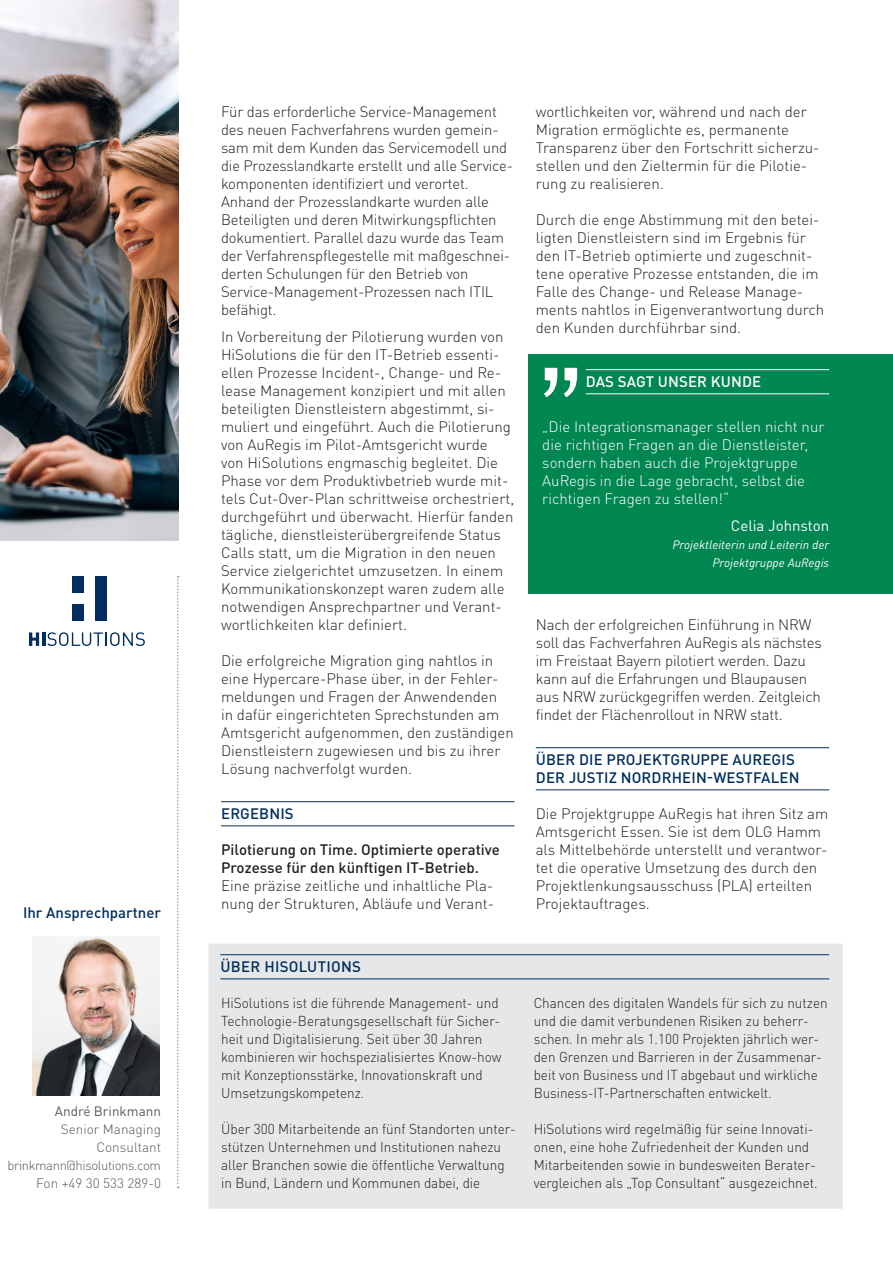
<style>
.page{position:relative;width:893px;height:1263px;background:#fff}
.page>*{position:absolute;margin:0;border:0;box-sizing:border-box;transform-origin:0 0}
.t1{font:300 15px/18px "DINOT";color:#231f20}
.t2{font:300 15px/18px "DINOT";color:#fff}
.t3{font:500 15px/18px "DINOT";letter-spacing:.01em;color:#002e5e}
.t4{font:500 15px/18px "DINOT";color:#231f20}
.t5{font:500 15px "DINOT";letter-spacing:.01em;color:#fff}
.t6{font:15px "DINOT";color:#fff}
.t7{font:300 14.25px/18px "DINOT";color:#231f20;scale:.95 1}
.t8{font:300 13.5px/18px "DINOT";color:#57585a;text-align:right}
.t9{font:13.5px "DINOT";color:#57585a}
.t10{font:300 13.05px "DINOT";letter-spacing:-.03em;color:#57585a}
.t11{font:italic 12px/18px "DINOT";color:#fff;text-align:right}
</style>
<div class="page">
<svg style="left:177px;top:576px;width:2px;height:612px"></svg>
<svg style="left:29px;top:632px;width:10px;height:14px"></svg>
<hr style="left:42px;top:632px;width:3px;height:14px;background:#002e5e">
<svg style="left:47px;top:632px;width:98px;height:14px"></svg>
<div style="left:72px;top:604px;width:12px;height:17px;background:#002e5e"></div>
<div style="left:95px;top:576px;width:12px;height:45px;background:#002e5e"></div>
<div style="left:72px;top:576px;width:12px;height:16px;background:#002e5e"></div>
<img style="left:32px;top:937px;width:127px;height:158px">
<hr style="left:221px;top:801px;width:293px;height:1px;background:#002e5e">
<hr style="left:221px;top:825px;width:293px;height:1px;background:#002e5e">
<hr style="left:536px;top:747px;width:293px;height:1px;background:#002e5e">
<hr style="left:536px;top:789px;width:293px;height:1px;background:#002e5e">
<img style="left:0;top:0;width:178px;height:540px">
<div style="left:528px;top:354px;width:365px;height:239px;background:#008650"></div>
<hr style="left:586px;top:369px;width:243px;height:1px;background:#fff">
<hr style="left:586px;top:393px;width:243px;height:1px;background:#fff">
<svg style="left:564px;top:368px;width:14px;height:29px"></svg>
<svg style="left:544px;top:368px;width:14px;height:29px"></svg>
<div style="left:212px;top:947px;width:627px;height:258px;background:#e6e7e9"></div>
<div style="left:208px;top:944px;width:635px;height:265px;border:8px solid #e6e7e9"></div>
<hr style="left:220px;top:954px;width:609px;height:1px;background:#002e5e">
<hr style="left:220px;top:978px;width:609px;height:1px;background:#002e5e">
<p class="t3" style="left:23px;top:902px;width:140px">Ihr Ansprechpartner</p>
<p class="t9" style="left:55px;top:1101px;width:108px">André Brinkmann</p>
<p class="t8" style="left:61px;top:1119px;width:102px">Senior Managing<br>Consultant</p>
<p class="t10" style="left:7px;top:1155px;width:155px">brinkmann@hisolutions.com</p>
<p class="t8" style="left:36px;top:1173px;width:126px">Fon +49 30 533 289-0</p>
<p class="t1" style="left:221px;top:101px;width:293px">Für das erforderliche Service-Management des neuen Fachverfahrens wurden gemein&shy;sam mit dem Kunden das Servicemodell und die Prozesslandkarte erstellt und alle Service&shy;komponenten identifiziert und verortet.<br>Anhand der Prozesslandkarte wurden alle Beteiligten und deren Mitwirkungspflichten dokumentiert. Parallel dazu wurde das Team der Verfahrenspflegestelle mit maßgeschnei&shy;derten Schulungen für den Betrieb von Service-Management-Prozessen nach ITIL befähigt.</p>
<p class="t1" style="left:221px;top:326px;width:295px">In Vorbereitung der Pilotierung wurden von HiSolutions die für den IT-Betrieb essenti&shy;ellen Prozesse Incident-, Change- und Re&shy;lease Management konzipiert und mit allen beteiligten Dienstleistern abgestimmt, si&shy;muliert und eingeführt. Auch die Pilotierung von AuRegis im Pilot-Amtsgericht wurde<br>von HiSolutions engmaschig begleitet. Die Phase vor dem Produktivbetrieb wurde mit&shy;tels Cut-Over-Plan schrittweise orchestriert, durchgeführt und überwacht. Hierfür fanden tägliche, dienstleisterübergreifende Status Calls statt, um die Migration in den neuen Service zielgerichtet umzusetzen. In einem Kommunikationskonzept waren zudem alle notwendigen Ansprechpartner und Verant&shy;wortlichkeiten klar definiert.</p>
<p class="t1" style="left:221px;top:650px;width:294px">Die erfolgreiche Migration ging nahtlos in eine Hypercare-Phase über, in der Fehler&shy;meldungen und Fragen der Anwendenden<br>in dafür eingerichteten Sprechstunden am Amtsgericht aufgenommen, den zuständigen Dienstleistern zugewiesen und bis zu ihrer Lösung nachverfolgt wurden.</p>
<p class="t3" style="left:221px;top:803px;width:74px">ERGEBNIS</p>
<p class="t4" style="left:221px;top:839px;width:280px">Pilotierung on Time. Optimierte operative<br>Prozesse für den künftigen IT-Betrieb.</p>
<p class="t1" style="left:221px;top:875px;width:274px">Eine präzise zeitliche und inhaltliche Pla&shy;nung der Strukturen, Abläufe und Verant-</p>
<p class="t3" style="left:220px;top:956px;width:142px">ÜBER HISOLUTIONS</p>
<p class="t7" style="left:221px;top:993px;width:297px">HiSolutions ist die führende Management- und Technologie-Beratungsgesellschaft für Sicher&shy;heit und Digitalisierung. Seit über 30 Jahren kombinieren wir hochspezialisiertes Know-how mit Konzeptionsstärke, Innovationskraft und Umsetzungskompetenz.</p>
<p class="t7" style="left:221px;top:1119px;width:312px">Über 300 Mitarbeitende an fünf Standorten unter&shy;stützen Unternehmen und Institutionen nahezu aller Branchen sowie die öffentliche Verwaltung in Bund, Ländern und Kommunen dabei, die</p>
<p class="t1" style="left:536px;top:101px;width:285px">wortlichkeiten vor, während und nach der Migration ermöglichte es, permanente Transparenz über den Fortschritt sicherzu&shy;stellen und den Zieltermin für die Pilotie&shy;rung zu realisieren.</p>
<p class="t1" style="left:536px;top:209px;width:290px">Durch die enge Abstimmung mit den betei&shy;ligten Dienstleistern sind im Ergebnis für den IT-Betrieb optimierte und zugeschnit&shy;tene operative Prozesse entstanden, die im Falle des Change- und Release Manage&shy;ments nahtlos in Eigenverantwortung durch den Kunden durchführbar sind.</p>
<p class="t5" style="left:586px;top:370px;width:177px">DAS SAGT UNSER KUNDE</p>
<p class="t2" style="left:542px;top:416px;width:284px">„Die Integrationsmanager stellen nicht nur die richtigen Fragen an die Dienstleister, sondern haben auch die Projektgruppe AuRegis in die Lage gebracht, selbst die richtigen Fragen zu stellen!“</p>
<p class="t6" style="left:731px;top:514px;width:100px">Celia Johnston</p>
<p class="t11" style="left:672px;top:535px;width:158px">Projektleiterin und Leiterin der<br>Projektgruppe AuRegis</p>
<p class="t1" style="left:536px;top:614px;width:288px">Nach der erfolgreichen Einführung in NRW soll das Fachverfahren AuRegis als nächstes im Freistaat Bayern pilotiert werden. Dazu kann auf die Erfahrungen und Blaupausen aus NRW zurückgegriffen werden. Zeitgleich findet der Flächenrollout in NRW statt.</p>
<p class="t3" style="left:536px;top:749px;width:265px">ÜBER DIE PROJEKTGRUPPE AUREGIS<br>DER JUSTIZ NORDRHEIN-WESTFALEN</p>
<p class="t1" style="left:536px;top:803px;width:294px">Die Projektgruppe AuRegis hat ihren Sitz am Amtsgericht Essen. Sie ist dem OLG Hamm als Mittelbehörde unterstellt und verantwor&shy;tet die operative Umsetzung des durch den Projektlenkungsausschuss (PLA) erteilten Projektauftrages.</p>
<p class="t7" style="left:534px;top:993px;width:311px">Chancen des digitalen Wandels für sich zu nutzen und die damit verbundenen Risiken zu beherr&shy;schen. In mehr als 1.100 Projekten jährlich wer&shy;den Grenzen und Barrieren in der Zusammenar&shy;beit von Business und IT abgebaut und wirkliche Business-IT-Partnerschaften entwickelt.</p>
<p class="t7" style="left:534px;top:1119px;width:301px">HiSolutions wird regelmäßig für seine Innovati&shy;onen, eine hohe Zufriedenheit der Kunden und Mitarbeitenden sowie in bundesweiten Berater&shy;vergleichen als „Top Consultant“ ausgezeichnet.</p>
</div>
